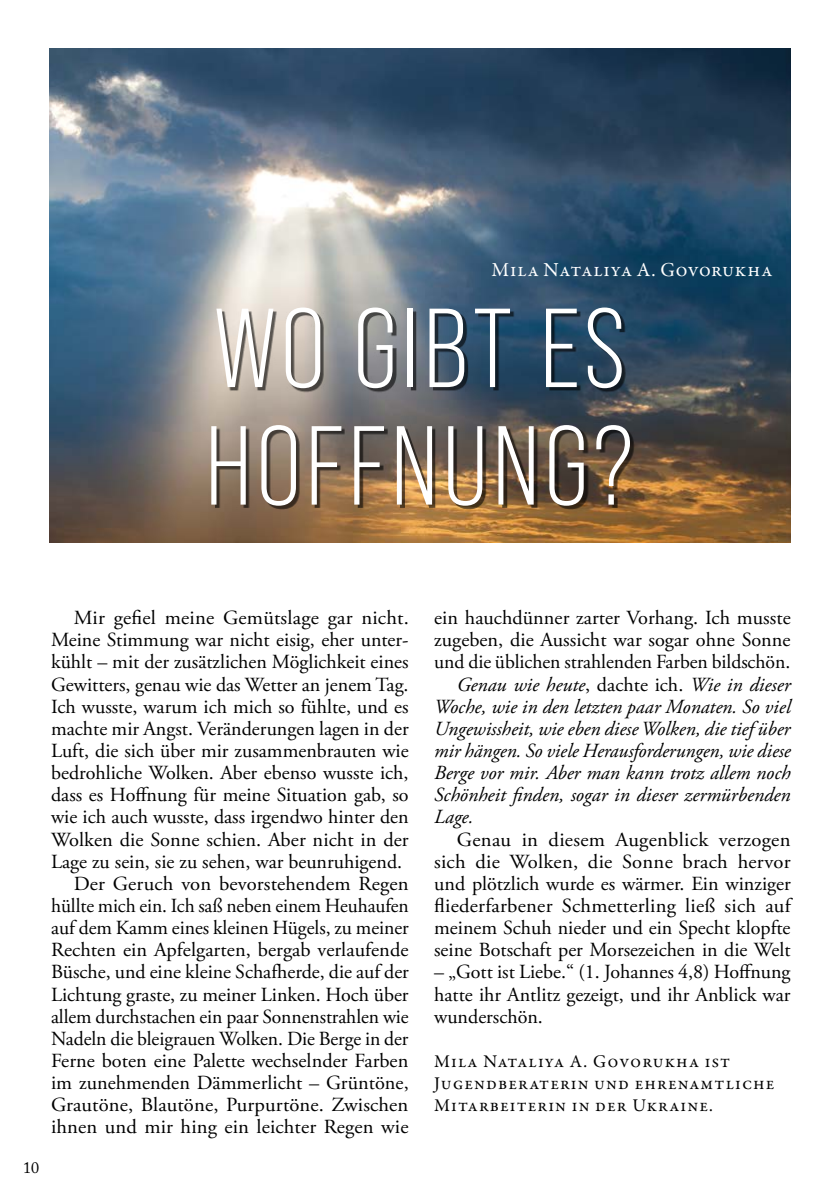
<style>
.page{position:relative;width:840px;height:1191px;background:#fff}
.page>*{position:absolute;margin:0;border:0;box-sizing:border-box;transform-origin:0 0}
.t1{font:112px/117.4px "Bebas Neue Pro";letter-spacing:.04em;color:#fff}
.t2{font:20px/22.2px "Adobe Garamond Pro";color:#000;text-align:justify}
.t3{font:italic 20px "Adobe Garamond Pro";color:#000}
.t4{font:20px "Garamond Premr Pro";letter-spacing:.03em;color:#fff}
.t5{font:18px/22.2px "Garamond Premr Pro";letter-spacing:.06em;color:#000}
.t6{font:16px "Adobe Caslon Pro";color:#000}
.s1{font-style:normal}
</style>
<div class="page">
<img style="left:49px;top:48px;width:741px;height:494px">
<div style="left:215px;top:311px;width:419px;height:199px;background:#000;opacity:.6"></div>
<p class="t4" style="left:491px;top:258px;width:282px">Mila Nataliya A. Govorukha</p>
<h1 class="t1" style="left:205px;top:290px;width:429px">WO GIBT ES<br>HOFFNUNG?</h1>
<p class="t6" style="left:23px;top:1158px;width:17px">10</p>
<p class="t2" style="left:74px;top:607px;width:336px">Mir gefiel meine Gemütslage gar nicht.</p>
<p class="t2" style="left:51px;top:629px;width:359px">Meine Stimmung war nicht eisig, eher unter-</p>
<p class="t2" style="left:51px;top:651px;width:359px">kühlt – mit der zusätzlichen Möglichkeit eines</p>
<p class="t2" style="left:51px;top:674px;width:359px">Gewitters, genau wie das Wetter an jenem Tag.</p>
<p class="t2" style="left:51px;top:696px;width:359px">Ich wusste, warum ich mich so fühlte, und es</p>
<p class="t2" style="left:51px;top:718px;width:359px">machte mir Angst. Veränderungen lagen in der</p>
<p class="t2" style="left:51px;top:740px;width:359px">Luft, die sich über mir zusammenbrauten wie</p>
<p class="t2" style="left:51px;top:762px;width:359px">bedrohliche Wolken. Aber ebenso wusste ich,</p>
<p class="t2" style="left:51px;top:784px;width:359px">dass es Hoffnung für meine Situation gab, so</p>
<p class="t2" style="left:51px;top:806px;width:359px">wie ich auch wusste, dass irgendwo hinter den</p>
<p class="t2" style="left:51px;top:828px;width:359px">Wolken die Sonne schien. Aber nicht in der</p>
<p class="t2" style="left:51px;top:851px;width:352px">Lage zu sein, sie zu sehen, war beunruhigend.</p>
<p class="t2" style="left:74px;top:873px;width:336px">Der Geruch von bevorstehendem Regen</p>
<p class="t2" style="left:51px;top:895px;width:359px">hüllte mich ein. Ich saß neben einem Heuhaufen</p>
<p class="t2" style="left:51px;top:917px;width:359px">auf dem Kamm eines kleinen Hügels, zu meiner</p>
<p class="t2" style="left:51px;top:939px;width:359px">Rechten ein Apfelgarten, bergab verlaufende</p>
<p class="t2" style="left:51px;top:961px;width:359px">Büsche, und eine kleine Schafherde, die auf der</p>
<p class="t2" style="left:51px;top:983px;width:359px">Lichtung graste, zu meiner Linken. Hoch über</p>
<p class="t2" style="left:51px;top:1006px;width:359px">allem durchstachen ein paar Sonnenstrahlen wie</p>
<p class="t2" style="left:51px;top:1028px;width:358px">Nadeln die bleigrauen Wolken. Die Berge in der</p>
<p class="t2" style="left:51px;top:1050px;width:358px">Ferne boten eine Palette wechselnder Farben</p>
<p class="t2" style="left:51px;top:1072px;width:359px">im zunehmenden Dämmerlicht – Grüntöne,</p>
<p class="t2" style="left:51px;top:1094px;width:358px">Grautöne, Blautöne, Purpurtöne. Zwischen</p>
<p class="t2" style="left:51px;top:1116px;width:359px">ihnen und mir hing ein leichter Regen wie</p>
<p class="t2" style="left:434px;top:607px;width:358px">ein hauchdünner zarter Vorhang. Ich musste</p>
<p class="t2" style="left:434px;top:629px;width:358px">zugeben, die Aussicht war sogar ohne Sonne</p>
<p class="t2" style="left:434px;top:651px;width:357px">und die üblichen strahlenden Farben bildschön.</p>
<p class="t3" style="left:456px;top:672px;width:335px">Genau wie heute<span class="s1">, dachte ich.</span> Wie in dieser</p>
<p class="t3" style="left:434px;top:694px;width:358px">Woche, wie in den letzten paar Monaten. So viel</p>
<p class="t3" style="left:434px;top:716px;width:357px">Ungewissheit, wie eben diese Wolken, die tief über</p>
<p class="t3" style="left:434px;top:738px;width:358px">mir hängen. So viele Herausforderungen, wie diese</p>
<p class="t3" style="left:434px;top:760px;width:358px">Berge vor mir. Aber man kann trotz allem noch</p>
<p class="t3" style="left:434px;top:783px;width:357px">Schönheit finden, sogar in dieser zermürbenden</p>
<p class="t3" style="left:434px;top:805px;width:41px">Lage.</p>
<p class="t2" style="left:434px;top:828px;width:358px;text-indent:23px">Genau in diesem Augenblick verzogen sich die Wolken, die Sonne brach hervor und plötzlich wurde es wärmer. Ein winziger fliederfarbener Schmetterling ließ sich auf meinem Schuh nieder und ein Specht klopfte seine Botschaft per Morsezeichen in die Welt</p>
<p class="t2" style="left:434px;top:961px;width:357px">– „Gott ist Liebe.“ (1. Johannes 4,8) Hoffnung hatte ihr Antlitz gezeigt, und ihr Anblick war wunderschön.</p>
<p class="t5" style="left:434px;top:1050px;width:342px">Mila Nataliya A. Govorukha ist<br>Jugendberaterin und ehrenamtliche<br>Mitarbeiterin in der Ukraine.</p>
</div>
